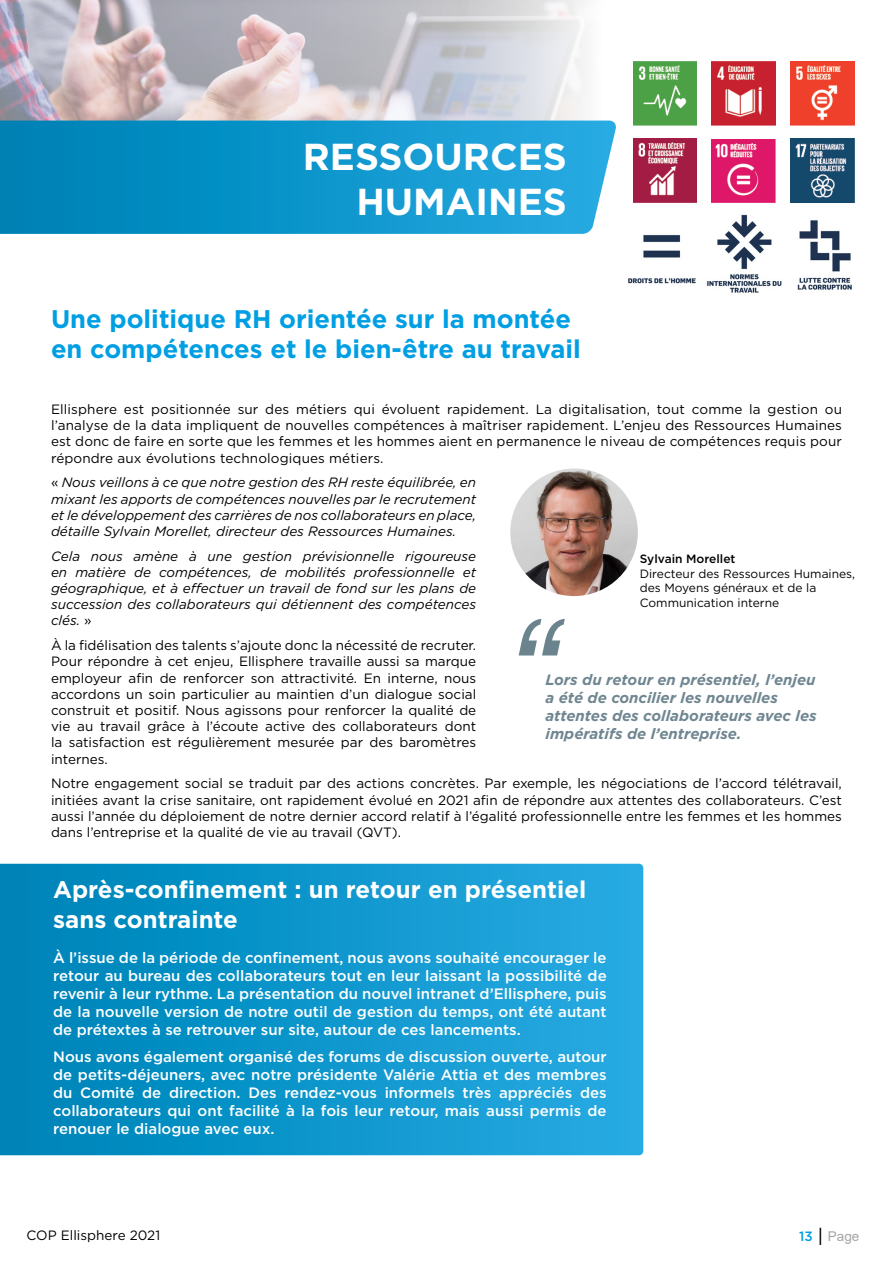
<style>
.page{position:relative;width:893px;height:1263px;background:#fff}
.page>*{position:absolute;margin:0;border:0;box-sizing:border-box;transform-origin:0 0}
.t1{font:italic 150px "Arial";color:#6b838d}
.t2{font:700 37.5px/45px "Gotham";color:#fff;text-align:right}
.t3{font:700 25.5px/30.6px "Gotham";color:#009fe3}
.t4{font:700 24px/30px "Gotham";color:#fff}
.t5{font:500 15px/18px "Gotham";color:#fff;text-align:justify}
.t6{font:italic 700 15px/18px "Gotham";color:#708691}
.t7{font:13.5px/16.2px "Gotham";color:#000;text-align:justify}
.t8{font:italic 13.5px/16.2px "Gotham";color:#000;text-align:justify}
.t9{font:13.5px "Arial";color:#a6a6a6}
.t10{font:12px/14.4px "Gotham";color:#000}
.t11{font:500 12px "Gotham";color:#000}
.s1{font-style:normal}
.s2{font-family:"Gotham";font-weight:500;color:#009fe3}
.s3{font-size:18px;color:#000}
</style>
<div class="page">
<img style="left:628px;top:234px;width:68px;height:50px">
<img style="left:707px;top:214px;width:75px;height:79px">
<img style="left:797px;top:220px;width:55px;height:70px">
<img style="left:0;top:0;width:176px;height:121px">
<svg style="left:176px;top:0;width:679px;height:126px"></svg>
<svg style="left:0;top:121px;width:617px;height:113px;background:#1397cb"></svg>
<img style="left:712px;top:61px;width:63px;height:64px">
<img style="left:790px;top:139px;width:64px;height:64px">
<img style="left:712px;top:139px;width:63px;height:63px">
<img style="left:790px;top:61px;width:64px;height:64px">
<img style="left:633px;top:139px;width:64px;height:64px">
<img style="left:633px;top:61px;width:64px;height:64px">
<img style="left:510px;top:468px;width:128px;height:128px;border-radius:64px">
<svg style="left:0;top:864px;width:643px;height:291px;background:#0f96cc"></svg>
<h2 class="t2" style="left:303px;top:134px;width:265px">RESSOURCES<br>HUMAINES</h2>
<h3 class="t3" style="left:51px;top:303px;width:531px">Une politique RH orientée sur la montée en compétences et le bien-être au travail</h3>
<p class="t7" style="left:51px;top:401px;width:792px">Ellisphere est positionnée sur des métiers qui évoluent rapidement. La digitalisation, tout comme la gestion ou l’analyse de la data impliquent de nouvelles compétences à maîtriser rapidement. L’enjeu des Ressources Humaines est donc de faire en sorte que les femmes et les hommes aient en permanence le niveau de compétences requis pour répondre aux évolutions technologiques métiers.</p>
<p class="t8" style="left:51px;top:474px;width:427px"><span class="s1">«</span> Nous veillons à ce que notre gestion des RH reste équilibrée, en mixant les apports de compétences nouvelles par le recrutement et le développement des carrières de nos collaborateurs en place, détaille Sylvain Morellet, directeur des Ressources Humaines.</p>
<p class="t8" style="left:51px;top:547px;width:427px">Cela nous amène à une gestion prévisionnelle rigoureuse en matière de compétences, de mobilités professionnelle et géographique, et à effectuer un travail de fond sur les plans de succession des collaborateurs qui détiennent des compétences clés. <span class="s1">»</span></p>
<p class="t7" style="left:51px;top:637px;width:427px">À la fidélisation des talents s’ajoute donc la nécessité de recruter.<br>Pour répondre à cet enjeu, Ellisphere travaille aussi sa marque employeur afin de renforcer son attractivité. En interne, nous accordons un soin particulier au maintien d’un dialogue social construit et positif. Nous agissons pour renforcer la qualité de vie au travail grâce à l’écoute active des collaborateurs dont la satisfaction est régulièrement mesurée par des baromètres internes.</p>
<p class="t7" style="left:51px;top:775px;width:792px">Notre engagement social se traduit par des actions concrètes. Par exemple, les négociations de l’accord télétravail, initiées avant la crise sanitaire, ont rapidement évolué en 2021 afin de répondre aux attentes des collaborateurs. C’est aussi l’année du déploiement de notre dernier accord relatif à l’égalité professionnelle entre les femmes et les hommes dans l’entreprise et la qualité de vie au travail (QVT).</p>
<p class="t11" style="left:640px;top:551px;width:97px">Sylvain Morellet</p>
<p class="t10" style="left:640px;top:566px;width:217px">Directeur des Ressources Humaines, des Moyens généraux et de la<br>Communication interne</p>
<h1 class="t1" style="left:503px;top:578px;width:51px">“</h1>
<p class="t6" style="left:545px;top:671px;width:273px">Lors du retour en présentiel, l’enjeu a été de concilier les nouvelles attentes des collaborateurs avec les</p>
<p class="t6" style="left:545px;top:725px;width:198px">impératifs de l’entreprise.</p>
<h3 class="t4" style="left:53px;top:874px;width:535px">Après-confinement : un retour en présentiel sans contrainte</h3>
<p class="t5" style="left:53px;top:949px;width:555px">À l’issue de la période de confinement, nous avons souhaité encourager le retour au bureau des collaborateurs tout en leur laissant la possibilité de revenir à leur rythme. La présentation du nouvel intranet d’Ellisphere, puis de la nouvelle version de notre outil de gestion du temps, ont été autant de prétextes à se retrouver sur site, autour de ces lancements.</p>
<p class="t5" style="left:53px;top:1047px;width:555px">Nous avons également organisé des forums de discussion ouverte, autour de petits-déjeuners, avec notre présidente Valérie Attia et des membres du Comité de direction. Des rendez-vous informels très appréciés des collaborateurs qui ont facilité à la fois leur retour, mais aussi permis de renouer le dialogue avec eux.</p>
<p class="t7" style="left:27px;top:1226px;width:135px">COP Ellisphere 2021</p>
<p class="t9" style="left:799px;top:1226px;width:62px"><span class="s2">13</span> <span class="s3">|</span> Page</p>
</div>
